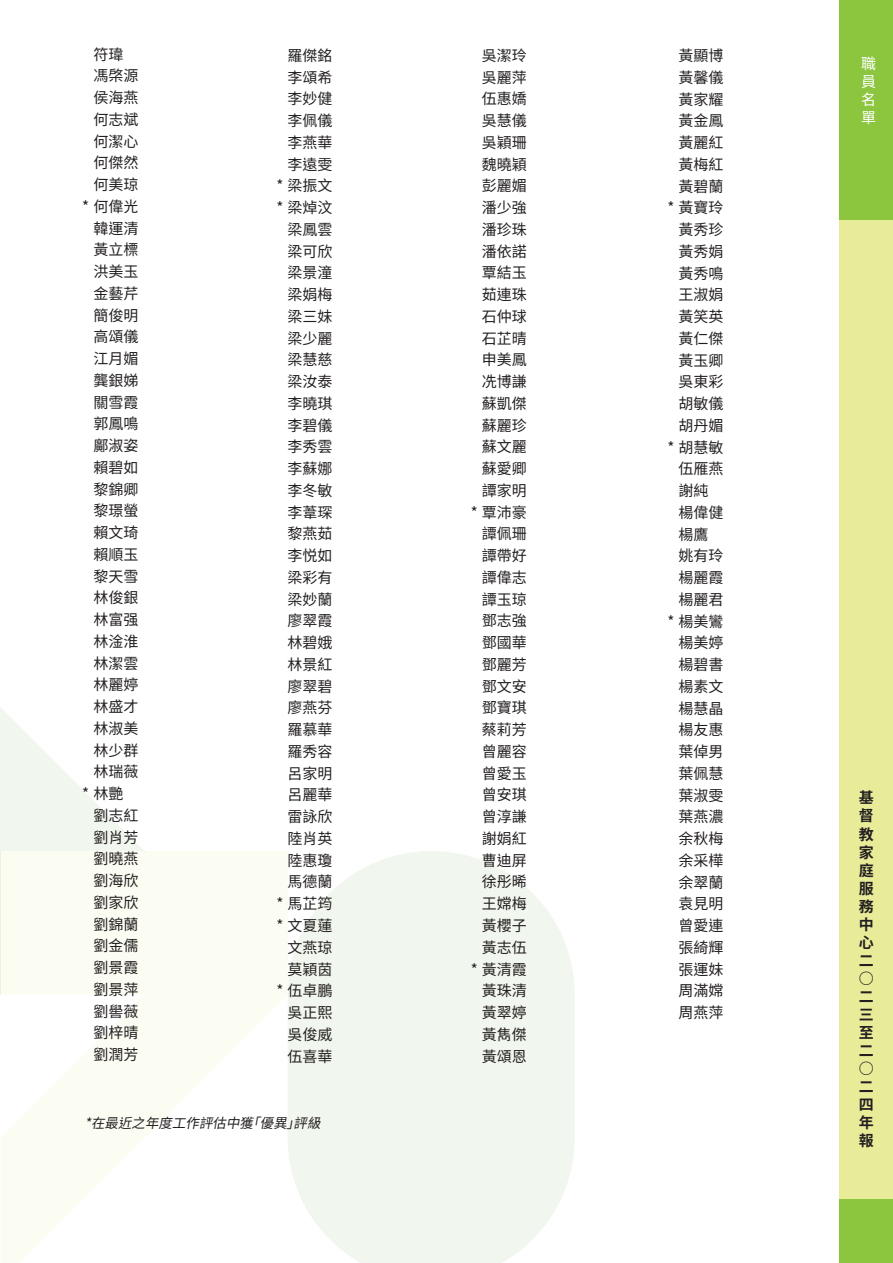
<style>
.page{position:relative;width:893px;height:1263px;background:#fff}
.page>*{position:absolute;margin:0;border:0;box-sizing:border-box;transform-origin:0 0}
.t1{font:15px/21.8px "Noto Sans CJ Ktc";color:#231f20;text-align:right}
.t2{font:700 15px/18px "Noto Sans CJ Ktc";color:#231f20;text-align:justify}
.t3{font:15px/18px "Noto Sans CJ Ktc";color:#fff;text-align:justify}
.t4{font:italic 13.5px "Noto Sans CJ Ktc";color:#231f20}
</style>
<div class="page">
<div style="left:839px;top:0;width:54px;height:1263px;background:#e8ec99"></div>
<div style="left:839px;top:0;width:54px;height:219px;background:#8bc63e"></div>
<div style="left:839px;top:1199px;width:54px;height:64px;background:#8bc63e"></div>
<svg style="left:288px;top:851px;width:287px;height:412px;background:#f2f7f0"></svg>
<svg style="left:0;top:707px;width:144px;height:287px;fill:#f4f8f2"></svg>
<svg style="left:1px;top:851px;width:287px;height:412px;fill:#fbfcf2"></svg>
<hr style="left:1px;top:851px;width:1px;height:143px;background:#d2b429">
<p class="t1" style="left:93px;top:43px;width:31px">符瑋</p>
<p class="t1" style="left:93px;top:65px;width:46px">馮棨源</p>
<p class="t1" style="left:93px;top:87px;width:46px">侯海燕</p>
<p class="t1" style="left:93px;top:109px;width:46px">何志斌</p>
<p class="t1" style="left:93px;top:130px;width:46px">何潔心</p>
<p class="t1" style="left:93px;top:152px;width:46px">何傑然</p>
<p class="t1" style="left:93px;top:174px;width:46px">何美琼</p>
<p class="t1" style="left:82px;top:196px;width:58px">* 何偉光</p>
<p class="t1" style="left:93px;top:217px;width:46px">韓運清</p>
<p class="t1" style="left:93px;top:239px;width:46px">黃立標</p>
<p class="t1" style="left:93px;top:261px;width:46px">洪美玉</p>
<p class="t1" style="left:93px;top:283px;width:46px">金藝芹</p>
<p class="t1" style="left:93px;top:304px;width:46px">簡俊明</p>
<p class="t1" style="left:93px;top:326px;width:46px">高頌儀</p>
<p class="t1" style="left:93px;top:348px;width:46px">江月媚</p>
<p class="t1" style="left:93px;top:370px;width:46px">龔銀娣</p>
<p class="t1" style="left:93px;top:391px;width:46px">關雪霞</p>
<p class="t1" style="left:93px;top:413px;width:46px">郭鳳鳴</p>
<p class="t1" style="left:93px;top:435px;width:46px">鄺淑姿</p>
<p class="t1" style="left:93px;top:457px;width:46px">賴碧如</p>
<p class="t1" style="left:93px;top:478px;width:46px">黎錦卿</p>
<p class="t1" style="left:93px;top:500px;width:46px">黎璟螢</p>
<p class="t1" style="left:93px;top:522px;width:46px">賴文琦</p>
<p class="t1" style="left:93px;top:544px;width:46px">賴順玉</p>
<p class="t1" style="left:93px;top:565px;width:46px">黎天雪</p>
<p class="t1" style="left:93px;top:587px;width:46px">林俊銀</p>
<p class="t1" style="left:93px;top:609px;width:46px">林富强</p>
<p class="t1" style="left:93px;top:631px;width:46px">林淦淮</p>
<p class="t1" style="left:93px;top:652px;width:46px">林潔雲</p>
<p class="t1" style="left:93px;top:674px;width:46px">林麗婷</p>
<p class="t1" style="left:93px;top:696px;width:46px">林盛才</p>
<p class="t1" style="left:93px;top:718px;width:46px">林淑美</p>
<p class="t1" style="left:93px;top:739px;width:46px">林少群</p>
<p class="t1" style="left:93px;top:761px;width:46px">林瑞薇</p>
<p class="t1" style="left:82px;top:783px;width:43px">* 林艷</p>
<p class="t1" style="left:93px;top:805px;width:46px">劉志紅</p>
<p class="t1" style="left:93px;top:826px;width:46px">劉肖芳</p>
<p class="t1" style="left:93px;top:848px;width:46px">劉曉燕</p>
<p class="t1" style="left:93px;top:870px;width:46px">劉海欣</p>
<p class="t1" style="left:93px;top:892px;width:46px">劉家欣</p>
<p class="t1" style="left:93px;top:913px;width:46px">劉錦蘭</p>
<p class="t1" style="left:93px;top:935px;width:46px">劉金儒</p>
<p class="t1" style="left:93px;top:957px;width:46px">劉景霞</p>
<p class="t1" style="left:93px;top:979px;width:46px">劉景萍</p>
<p class="t1" style="left:93px;top:1000px;width:46px">劉嚳薇</p>
<p class="t1" style="left:93px;top:1022px;width:46px">劉梓晴</p>
<p class="t1" style="left:93px;top:1044px;width:46px">劉潤芳</p>
<p class="t1" style="left:276px;top:45px;width:58px">羅傑銘李頌希李妙健李佩儀李燕華李遠雯<br>* 梁振文* 梁焯汶梁鳳雲梁可欣梁景潼梁娟梅梁三妹梁少麗梁慧慈梁汝泰李曉琪李碧儀李秀雲李蘇娜李冬敏李葦琛黎燕茹李悦如梁彩有梁妙蘭廖翠霞林碧娥林景紅廖翠碧廖燕芬羅慕華羅秀容呂家明呂麗華雷詠欣陸肖英陸惠瓊馬德蘭<br>* 馬芷筠* 文夏蓮文燕琼莫穎茵<br>* 伍卓鵬吳正熙吳俊威伍喜華</p>
<p class="t1" style="left:471px;top:45px;width:58px">吳潔玲吳麗萍伍惠嬌吳慧儀吳穎珊魏曉穎彭麗媚潘少強潘珍珠潘依諾覃結玉茹連珠石仲球石芷晴申美鳳冼博謙蘇凱傑蘇麗珍蘇文麗蘇愛卿譚家明<br>* 覃沛豪譚佩珊譚帶好譚偉志譚玉琼鄧志強鄧國華鄧麗芳鄧文安鄧寶琪蔡莉芳曾麗容曾愛玉曾安琪曾淳謙謝娟紅曹迪屏徐彤晞王嫦梅黃櫻子黃志伍<br>* 黃清霞黃珠清黃翠婷黃雋傑黃頌恩</p>
<p class="t1" style="left:678px;top:45px;width:46px">黃顯博</p>
<p class="t1" style="left:678px;top:67px;width:46px">黃馨儀</p>
<p class="t1" style="left:678px;top:89px;width:46px">黃家耀</p>
<p class="t1" style="left:678px;top:110px;width:46px">黃金鳳</p>
<p class="t1" style="left:678px;top:132px;width:46px">黃麗紅</p>
<p class="t1" style="left:678px;top:154px;width:46px">黃梅紅</p>
<p class="t1" style="left:678px;top:176px;width:46px">黃碧蘭</p>
<p class="t1" style="left:667px;top:197px;width:58px">* 黃寶玲</p>
<p class="t1" style="left:678px;top:219px;width:46px">黃秀珍</p>
<p class="t1" style="left:678px;top:241px;width:46px">黃秀娟</p>
<p class="t1" style="left:678px;top:263px;width:46px">黃秀鳴</p>
<p class="t1" style="left:678px;top:284px;width:46px">王淑娟</p>
<p class="t1" style="left:678px;top:306px;width:46px">黃笑英</p>
<p class="t1" style="left:678px;top:328px;width:46px">黃仁傑</p>
<p class="t1" style="left:678px;top:350px;width:46px">黃玉卿</p>
<p class="t1" style="left:678px;top:371px;width:46px">吳東彩</p>
<p class="t1" style="left:678px;top:393px;width:46px">胡敏儀</p>
<p class="t1" style="left:678px;top:415px;width:46px">胡丹媚</p>
<p class="t1" style="left:667px;top:437px;width:58px">* 胡慧敏</p>
<p class="t1" style="left:678px;top:458px;width:46px">伍雁燕</p>
<p class="t1" style="left:678px;top:480px;width:31px">謝純</p>
<p class="t1" style="left:678px;top:502px;width:46px">楊偉健</p>
<p class="t1" style="left:678px;top:524px;width:31px">楊鷹</p>
<p class="t1" style="left:678px;top:545px;width:46px">姚有玲</p>
<p class="t1" style="left:678px;top:567px;width:46px">楊麗霞</p>
<p class="t1" style="left:678px;top:589px;width:46px">楊麗君</p>
<p class="t1" style="left:667px;top:611px;width:58px">* 楊美鸞</p>
<p class="t1" style="left:678px;top:632px;width:46px">楊美婷</p>
<p class="t1" style="left:678px;top:654px;width:46px">楊碧書</p>
<p class="t1" style="left:678px;top:676px;width:46px">楊素文</p>
<p class="t1" style="left:678px;top:698px;width:46px">楊慧晶</p>
<p class="t1" style="left:678px;top:719px;width:46px">楊友惠</p>
<p class="t1" style="left:678px;top:741px;width:46px">葉倬男</p>
<p class="t1" style="left:678px;top:763px;width:46px">葉佩慧</p>
<p class="t1" style="left:678px;top:785px;width:46px">葉淑雯</p>
<p class="t1" style="left:678px;top:806px;width:46px">葉燕濃</p>
<p class="t1" style="left:678px;top:828px;width:46px">余秋梅</p>
<p class="t1" style="left:678px;top:850px;width:46px">余采樺</p>
<p class="t1" style="left:678px;top:872px;width:46px">余翠蘭</p>
<p class="t1" style="left:678px;top:893px;width:46px">袁見明</p>
<p class="t1" style="left:678px;top:915px;width:46px">曾愛連</p>
<p class="t1" style="left:678px;top:937px;width:46px">張綺輝</p>
<p class="t1" style="left:678px;top:959px;width:46px">張運妹</p>
<p class="t1" style="left:678px;top:980px;width:46px">周滿嫦</p>
<p class="t1" style="left:678px;top:1002px;width:46px">周燕萍</p>
<p class="t4" style="left:85px;top:1115px;width:244px">*在最近之年度工作評估中獲「優異」評級</p>
<p class="t3" style="left:861px;top:55px;width:16px">職員名單</p>
<p class="t2" style="left:859px;top:789px;width:16px">基督教家庭服務中心二○二三至二○二四年報</p>
</div>
